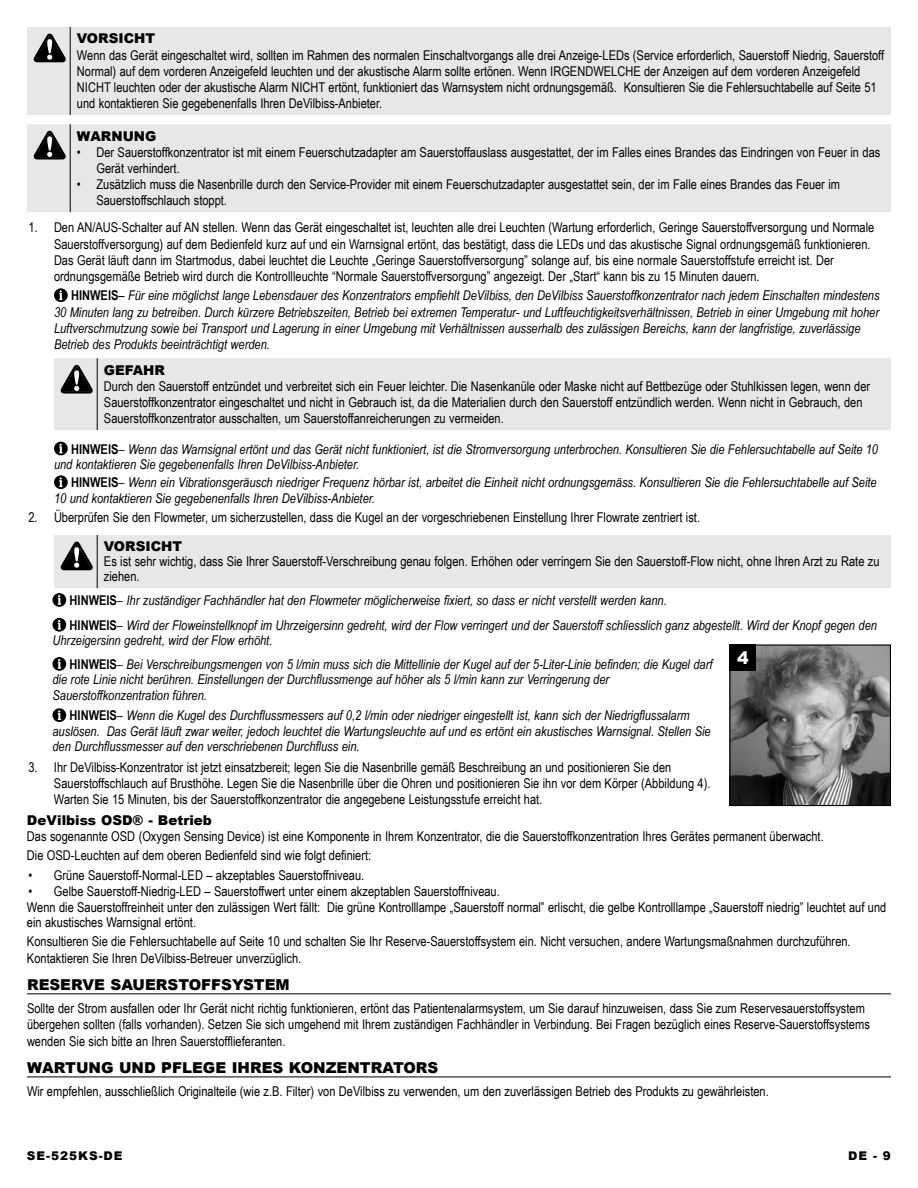
<style>
.page{position:relative;width:918px;height:1188px;background:#fff}
.page>*{position:absolute;margin:0;border:0;box-sizing:border-box;transform-origin:0 0}
.t1{font:900 17.4px "Arial";color:#fff}
.t2{font:900 15px "Arial";color:#000}
.t3{font:13.5px/16.2px "Arial Narrow";color:#000}
.t4{font:italic 13.5px/15.5px "Arial Narrow";color:#000}
.t5{font:900 13.5px "Arial";color:#000}
.t6{font:900 12px "Arial";letter-spacing:.08em;color:#000}
.s1{font-weight:700;font-style:normal}
.s2{font-style:normal}
</style>
<div class="page">
<img style="left:731px;top:646px;width:158px;height:158px">
<div style="left:729px;top:644px;width:162px;height:162px;border:1px solid #000"></div>
<div style="left:729px;top:644px;width:27px;height:27px;background:#000"></div>
<hr style="left:27px;top:993px;width:864px;height:1px;background:#000">
<hr style="left:27px;top:1077px;width:864px;height:1px;background:#000">
<div style="left:27px;top:27px;width:864px;height:88px;background:#e6e7e8"></div>
<hr style="left:70px;top:27px;width:1px;height:88px;background:#000">
<svg style="left:33px;top:33px;width:34px;height:29px"></svg>
<div style="left:27px;top:124px;width:864px;height:88px;background:#e6e7e8"></div>
<hr style="left:70px;top:124px;width:1px;height:88px;background:#000">
<svg style="left:33px;top:130px;width:34px;height:30px"></svg>
<div style="left:54px;top:288px;width:14px;height:14px;background:#000;border-radius:50%"></div>
<svg style="left:59px;top:290px;width:4px;height:10px"></svg>
<div style="left:54px;top:358px;width:837px;height:72px;background:#e6e7e8"></div>
<hr style="left:97px;top:358px;width:1px;height:72px;background:#000">
<svg style="left:60px;top:364px;width:34px;height:30px"></svg>
<div style="left:54px;top:442px;width:14px;height:13px;background:#000;border-radius:50%"></div>
<svg style="left:59px;top:444px;width:4px;height:9px"></svg>
<div style="left:54px;top:475px;width:14px;height:14px;background:#000;border-radius:50%"></div>
<svg style="left:59px;top:477px;width:4px;height:10px"></svg>
<div style="left:54px;top:535px;width:837px;height:53px;background:#e6e7e8"></div>
<hr style="left:97px;top:535px;width:1px;height:53px;background:#000">
<svg style="left:60px;top:541px;width:34px;height:29px"></svg>
<div style="left:52px;top:593px;width:14px;height:14px;background:#000;border-radius:50%"></div>
<svg style="left:58px;top:595px;width:3px;height:10px"></svg>
<div style="left:52px;top:618px;width:14px;height:14px;background:#000;border-radius:50%"></div>
<svg style="left:58px;top:620px;width:3px;height:10px"></svg>
<div style="left:52px;top:657px;width:14px;height:14px;background:#000;border-radius:50%"></div>
<svg style="left:58px;top:659px;width:3px;height:10px"></svg>
<div style="left:52px;top:708px;width:14px;height:14px;background:#000;border-radius:50%"></div>
<svg style="left:58px;top:710px;width:3px;height:10px"></svg>
<p class="t5" style="left:77px;top:29px;width:80px">VORSICHT</p>
<p class="t3" style="left:77px;top:46px;width:809px">Wenn das Gerät eingeschaltet wird, sollten im Rahmen des normalen Einschaltvorgangs alle drei Anzeige-LEDs (Service erforderlich, Sauerstoff Niedrig, Sauerstoff Normal) auf dem vorderen Anzeigefeld leuchten und der akustische Alarm sollte ertönen. Wenn IRGENDWELCHE der Anzeigen auf dem vorderen Anzeigefeld NICHT leuchten oder der akustische Alarm NICHT ertönt, funktioniert das Warnsystem nicht ordnungsgemäß. Konsultieren Sie die Fehlersuchtabelle auf Seite 51 und kontaktieren Sie gegebenenfalls Ihren DeVilbiss-Anbieter.</p>
<p class="t5" style="left:77px;top:126px;width:81px">WARNUNG</p>
<p class="t3" style="left:96px;top:143px;width:785px;text-indent:-19px">• Der Sauerstoffkonzentrator ist mit einem Feuerschutzadapter am Sauerstoffauslass ausgestattet, der im Falles eines Brandes das Eindringen von Feuer in das<br>Gerät verhindert.</p>
<p class="t3" style="left:96px;top:176px;width:745px;text-indent:-19px">• Zusätzlich muss die Nasenbrille durch den Service-Provider mit einem Feuerschutzadapter ausgestattet sein, der im Falle eines Brandes das Feuer im<br>Sauerstoffschlauch stoppt.</p>
<p class="t3" style="left:54px;top:219px;width:822px;text-indent:-26px">1. Den AN/AUS-Schalter auf AN stellen. Wenn das Gerät eingeschaltet ist, leuchten alle drei Leuchten (Wartung erforderlich, Geringe Sauerstoffversorgung und Normale Sauerstoffversorgung) auf dem Bedienfeld kurz auf und ein Warnsignal ertönt, das bestätigt, dass die LEDs und das akustische Signal ordnungsgemäß funktionieren.<br>Das Gerät läuft dann im Startmodus, dabei leuchtet die Leuchte „Geringe Sauerstoffversorgung” solange auf, bis eine normale Sauerstoffstufe erreicht ist. Der ordnungsgemäße Betrieb wird durch die Kontrollleuchte “Normale Sauerstoffversorgung” angezeigt. Der „Start“ kann bis zu 15 Minuten dauern.</p>
<p class="t4" style="left:54px;top:287px;width:827px;line-height:16.2px;text-indent:17px"><span class="s1">HINWEIS</span><span class="s2">–</span> Für eine möglichst lange Lebensdauer des Konzentrators empfiehlt DeVilbiss, den DeVilbiss Sauerstoffkonzentrator nach jedem Einschalten mindestens 30 Minuten lang zu betreiben. Durch kürzere Betriebszeiten, Betrieb bei extremen Temperatur- und Luftfeuchtigkeitsverhältnissen, Betrieb in einer Umgebung mit hoher Luftverschmutzung sowie bei Transport und Lagerung in einer Umgebung mit Verhältnissen ausserhalb des zulässigen Bereichs, kann der langfristige, zuverlässige Betrieb des Produkts beeinträchtigt werden.</p>
<p class="t5" style="left:104px;top:360px;width:62px">GEFAHR</p>
<p class="t3" style="left:104px;top:377px;width:768px">Durch den Sauerstoff entzündet und verbreitet sich ein Feuer leichter. Die Nasenkanüle oder Maske nicht auf Bettbezüge oder Stuhlkissen legen, wenn der<br>Sauerstoffkonzentrator eingeschaltet und nicht in Gebrauch ist, da die Materialien durch den Sauerstoff entzündlich werden. Wenn nicht in Gebrauch, den<br>Sauerstoffkonzentrator ausschalten, um Sauerstoffanreicherungen zu vermeiden.</p>
<p class="t4" style="left:54px;top:441px;width:826px;text-indent:17px"><span class="s1">HINWEIS</span>– Wenn das Warnsignal ertönt und das Gerät nicht funktioniert, ist die Stromversorgung unterbrochen. Konsultieren Sie die Fehlersuchtabelle auf Seite 10 und kontaktieren Sie gegebenenfalls Ihren DeVilbiss-Anbieter.</p>
<p class="t4" style="left:54px;top:475px;width:824px;text-indent:17px"><span class="s1">HINWEIS</span>– Wenn ein Vibrationsgeräusch niedriger Frequenz hörbar ist, arbeitet die Einheit nicht ordnungsgemäss. Konsultieren Sie die Fehlersuchtabelle auf Seite<br>10 und kontaktieren Sie gegebenenfalls Ihren DeVilbiss-Anbieter.</p>
<p class="t3" style="left:28px;top:509px;width:671px">2. Überprüfen Sie den Flowmeter, um sicherzustellen, dass die Kugel an der vorgeschriebenen Einstellung Ihrer Flowrate zentriert ist.</p>
<p class="t5" style="left:104px;top:537px;width:80px">VORSICHT</p>
<p class="t3" style="left:104px;top:554px;width:777px;line-height:15px">Es ist sehr wichtig, dass Sie Ihrer Sauerstoff-Verschreibung genau folgen. Erhöhen oder verringern Sie den Sauerstoff-Flow nicht, ohne Ihren Arzt zu Rate zu ziehen.</p>
<p class="t4" style="left:70px;top:588px;width:809px;line-height:24.9px"><span class="s1">HINWEIS</span>– Ihr zuständiger Fachhändler hat den Flowmeter möglicherweise fixiert, so dass er nicht verstellt werden kann.<br><span class="s1">HINWEIS</span>– Wird der Floweinstellknopf im Uhrzeigersinn gedreht, wird der Flow verringert und der Sauerstoff schliesslich ganz abgestellt. Wird der Knopf gegen den</p>
<p class="t4" style="left:70px;top:628px;width:644px;line-height:23.7px;text-indent:-17px">Uhrzeigersinn gedreht, wird der Flow erhöht.<br><span class="s1">HINWEIS</span>– Bei Verschreibungsmengen von 5 l/min muss sich die Mittellinie der Kugel auf der 5-Liter-Linie befinden; die Kugel darf</p>
<p class="t4" style="left:53px;top:672px;width:558px">die rote Linie nicht berühren. Einstellungen der Durchflussmenge auf höher als 5 l/min kann zur Verringerung der<br>Sauerstoffkonzentration führen.</p>
<p class="t4" style="left:53px;top:708px;width:660px;text-indent:17px"><span class="s1">HINWEIS</span>– Wenn die Kugel des Durchflussmessers auf 0,2 l/min oder niedriger eingestellt ist, kann sich der Niedrigflussalarm auslösen. Das Gerät läuft zwar weiter, jedoch leuchtet die Wartungsleuchte auf und es ertönt ein akustisches Warnsignal. Stellen Sie den Durchflussmesser auf den verschriebenen Durchfluss ein.</p>
<p class="t3" style="left:54px;top:758px;width:656px;text-indent:-26px">3. Ihr DeVilbiss-Konzentrator ist jetzt einsatzbereit; legen Sie die Nasenbrille gemäß Beschreibung an und positionieren Sie den<br>Sauerstoffschlauch auf Brusthöhe. Legen Sie die Nasenbrille über die Ohren und positionieren Sie ihn vor dem Körper (Abbildung 4).<br>Warten Sie 15 Minuten, bis der Sauerstoffkonzentrator die angegebene Leistungsstufe erreicht hat.</p>
<p class="t5" style="left:27px;top:810px;width:186px">DeVilbiss OSD® - Betrieb</p>
<p class="t3" style="left:27px;top:826px;width:796px;line-height:19.5px">Das sogenannte OSD (Oxygen Sensing Device) ist eine Komponente in Ihrem Konzentrator, die die Sauerstoffkonzentration Ihres Gerätes permanent überwacht.<br>Die OSD-Leuchten auf dem oberen Bedienfeld sind wie folgt definiert:</p>
<p class="t3" style="left:28px;top:866px;width:335px">• Grüne Sauerstoff-Normal-LED – akzeptables Sauerstoffniveau.</p>
<p class="t3" style="left:27px;top:883px;width:861px;line-height:15.8px">• Gelbe Sauerstoff-Niedrig-LED – Sauerstoffwert unter einem akzeptablen Sauerstoffniveau.<br>Wenn die Sauerstoffreinheit unter den zulässigen Wert fällt: Die grüne Kontrolllampe „Sauerstoff normal” erlischt, die gelbe Kontrolllampe „Sauerstoff niedrig” leuchtet auf und ein akustisches Warnsignal ertönt.</p>
<p class="t3" style="left:27px;top:933px;width:823px">Konsultieren Sie die Fehlersuchtabelle auf Seite 10 und schalten Sie Ihr Reserve-Sauerstoffsystem ein. Nicht versuchen, andere Wartungsmaßnahmen durchzuführen.<br>Kontaktieren Sie Ihren DeVilbiss-Betreuer unverzüglich.</p>
<p class="t2" style="left:27px;top:974px;width:264px">RESERVE SAUERSTOFFSYSTEM</p>
<p class="t3" style="left:27px;top:1000px;width:844px">Sollte der Strom ausfallen oder Ihr Gerät nicht richtig funktionieren, ertönt das Patientenalarmsystem, um Sie darauf hinzuweisen, dass Sie zum Reservesauerstoffsystem übergehen sollten (falls vorhanden). Setzen Sie sich umgehend mit Ihrem zuständigen Fachhändler in Verbindung. Bei Fragen bezüglich eines Reserve-Sauerstoffsystems wenden Sie sich bitte an Ihren Sauerstofflieferanten.</p>
<p class="t2" style="left:27px;top:1057px;width:413px">WARTUNG UND PFLEGE IHRES KONZENTRATORS</p>
<p class="t3" style="left:27px;top:1083px;width:741px">Wir empfehlen, ausschließlich Originalteile (wie z.B. Filter) von DeVilbiss zu verwenden, um den zuverlässigen Betrieb des Produkts zu gewährleisten.</p>
<p class="t1" style="left:737px;top:645px;width:13px">4</p>
<p class="t6" style="left:27px;top:1147px;width:97px">SE-525KS-DE</p>
<p class="t6" style="left:848px;top:1147px;width:44px">DE - 9</p>
</div>
